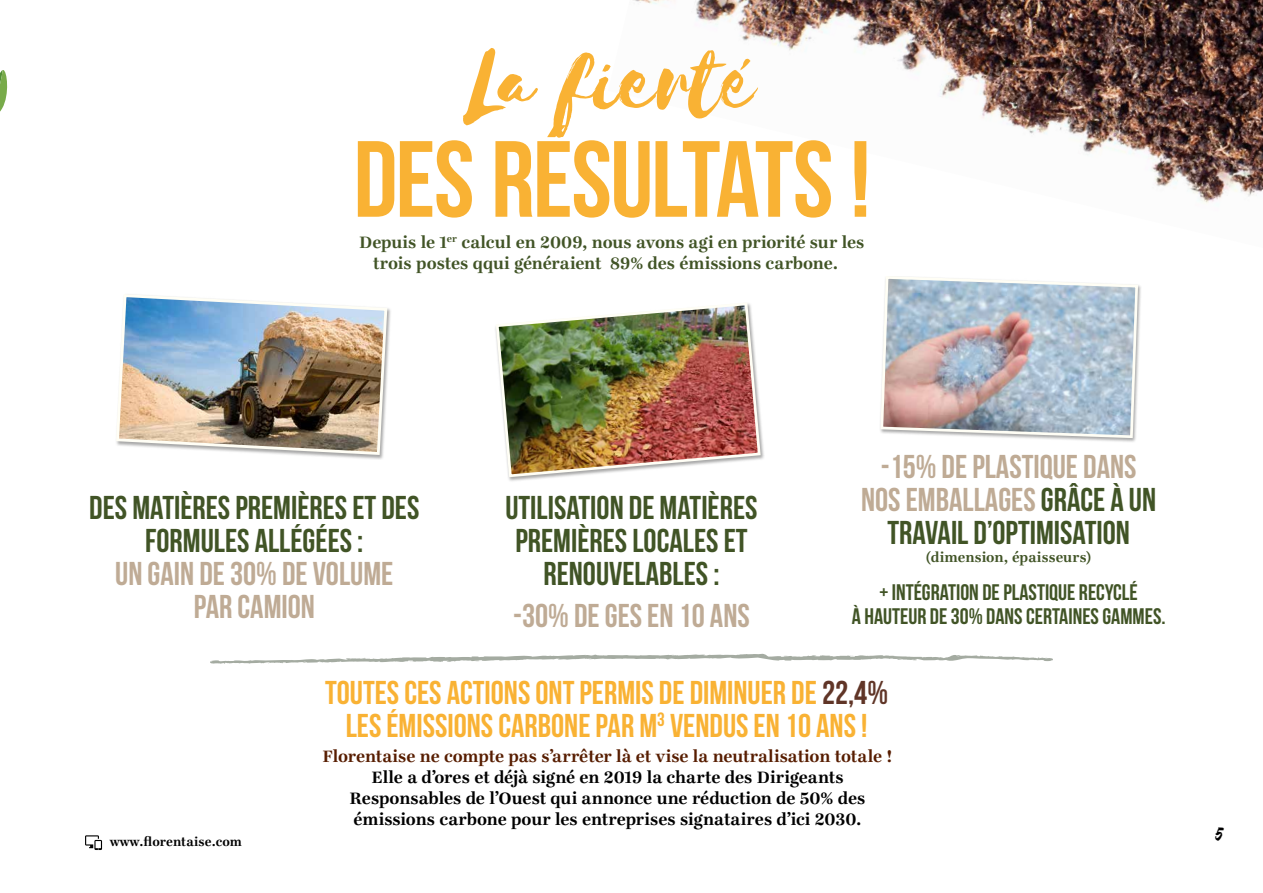
<style>
.page{position:relative;width:1263px;height:893px;background:#fff}
.page>*{position:absolute;margin:0;border:0;box-sizing:border-box;transform-origin:0 0}
.t1{font:700 108px "Bebas Neue";letter-spacing:-.015em;color:#f9b234}
.t2{font:108px "Selima";letter-spacing:-.005em;color:#f9b234}
.t3{font:700 33px/33px "Bebas Neue";color:#bfab95;text-align:center}
.t4{font:700 33px/33px "Bebas Neue";color:#415426;text-align:center}
.t5{font:700 33px/33px "Bebas Neue";color:#f9b234;text-align:center}
.t6{font:22.95px "Selima";color:#000}
.t7{font:700 22.5px/24px "Bebas Neue";color:#415426;text-align:center}
.t8{font:700 18px/21px "Ingeborg";color:#000;text-align:center}
.t9{font:700 18px/21px "Ingeborg";letter-spacing:-.005em;color:#415426}
.t10{font:700 18px "Ingeborg";letter-spacing:-.005em;color:#571d00}
.t11{font:700 15px "Ingeborg";letter-spacing:.005em;color:#415426}
.t12{font:700 13.5px "Ingeborg";letter-spacing:.01em;color:#000}
.s1{color:#415426}
.s2{color:#603527}
.s3{color:#fff}
</style>
<div class="page">
<img style="left:633px;top:0;width:630px;height:203px">
<svg style="left:0;top:70px;width:8px;height:42px"></svg>
<svg style="left:210px;top:654px;width:843px;height:10px"></svg>
<div style="left:115px;top:294px;width:277px;height:166px;background:#000;opacity:.35"></div>
<img style="left:115px;top:294px;width:274px;height:162px">
<div style="left:494px;top:302px;width:271px;height:180px;background:#000;opacity:.35"></div>
<img style="left:494px;top:302px;width:268px;height:177px">
<div style="left:879px;top:276px;width:264px;height:167px;background:#000;opacity:.35"></div>
<img style="left:879px;top:276px;width:260px;height:163px">
<svg style="left:85px;top:835px;width:17px;height:15px"></svg>
<h1 class="t2" style="left:469px;top:23px;width:288px">La fierté</h1>
<h1 class="t1" style="left:353px;top:120px;width:519px">DES RÉSULTATS !</h1>
<p class="t9" style="left:373px;top:231px;width:493px;text-indent:-14px">Depuis le 1<sup>er</sup> calcul en 2009, nous avons agi en priorité sur les trois postes qqui généraient 89% des émissions carbone.</p>
<h2 class="t4" style="left:89px;top:491px;width:332px">DES MATIÈRES PREMIÈRES ET DES<br>FORMULES ALLÉGÉES :</h2>
<h2 class="t3" style="left:115px;top:557px;width:280px">UN GAIN DE 30% DE VOLUME<br>PAR CAMION</h2>
<h2 class="t4" style="left:505px;top:491px;width:254px">UTILISATION DE MATIÈRES<br>PREMIÈRES LOCALES ET<br>RENOUVELABLES :</h2>
<h2 class="t3" style="left:513px;top:599px;width:238px">-30% DE GES EN 10 ANS</h2>
<h2 class="t3" style="left:861px;top:450px;width:296px">-15% DE PLASTIQUE DANS<br>NOS EMBALLAGES <span class="s1">GRÂCE À UN<br>TRAVAIL D’OPTIMISATION</span></h2>
<p class="t11" style="left:926px;top:548px;width:167px">(dimension, épaisseurs)</p>
<p class="t7" style="left:852px;top:579px;width:315px">+ INTÉGRATION DE PLASTIQUE RECYCLÉ<br>À HAUTEUR DE 30% DANS CERTAINES GAMMES.</p>
<h2 class="t5" style="left:325px;top:676px;width:564px">TOUTES CES ACTIONS ONT PERMIS DE DIMINUER DE <span class="s2">22,4%<br></span>LES ÉMISSIONS CARBONE PAR M<sup>3</sup> VENDUS EN 10 ANS !</h2>
<p class="t10" style="left:323px;top:745px;width:571px">Florentaise ne compte pas s’arrêter là et vise la neutralisation totale !</p>
<p class="t8" style="left:350px;top:767px;width:517px">Elle a d’ores et déjà signé en 2019 la charte des Dirigeants<br>Responsables de l’Ouest qui annonce une réduction de 50% des émissions carbone pour les entreprises signataires d’ici 2030.</p>
<p class="t12" style="left:110px;top:833px;width:134px"><span class="s3">ww</span>www.florentaise.com</p>
<p class="t6" style="left:1215px;top:820px;width:10px">5</p>
</div>
